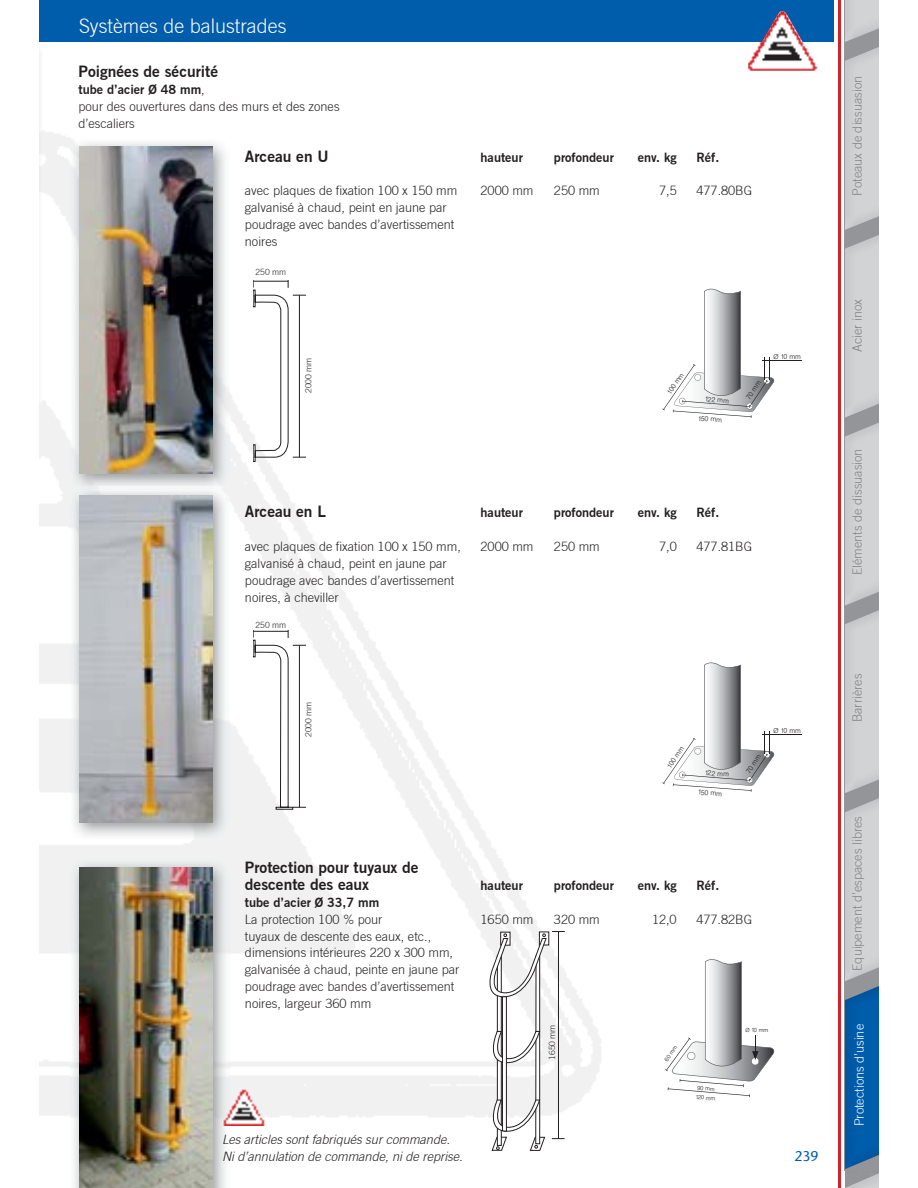
<style>
.page{position:relative;width:918px;height:1188px;background:#fff}
.page>*{position:absolute;margin:0;border:0;box-sizing:border-box;transform-origin:0 0}
.t1{font:300 19.8px "Commerce Light S Si";color:#fff}
.t2{font:600 15.45px/17px "Commerce S Si";color:#231f20}
.t3{font:14.1px "Stone Sans";color:#005dab}
.t4{font:300 12.75px/17px "Commerce Light S Si";color:#231f20}
.t5{font:600 12.75px "Commerce S Si";color:#231f20}
.t6{font:300 12.75px "Commerce Light S Si";color:#808285}
.t7{font:italic 300 12.75px/17px "Commerce Light S Si";color:#231f20}
.t8{font:300 12.75px "Commerce Light S Si";color:#fff}
.t9{font:300 8.4px "Commerce Light S Si";color:#231f20}
.t10{font:300 6.9px "Helvetica BQ";letter-spacing:-.055em;color:#231f20}
.t11{font:300 5.85px "Helvetica BQ";color:#231f20}
.s1{font-family:"Commerce Light S Si";font-weight:300}
</style>
<div class="page">
<hr style="left:838px;top:0;width:2px;height:1188px;background:#d2232a">
<img style="left:39px;top:131px;width:562px;height:1020px">
<img style="left:39px;top:134px;width:3px;height:275px">
<img style="left:39px;top:46px;width:1px;height:352px">
<img style="left:70px;top:138px;width:159px;height:8px">
<img style="left:70px;top:146px;width:159px;height:340px">
<img style="left:79px;top:147px;width:133px;height:327px">
<img style="left:70px;top:491px;width:159px;height:348px">
<img style="left:70px;top:486px;width:159px;height:5px">
<img style="left:79px;top:496px;width:133px;height:326px">
<img style="left:70px;top:858px;width:159px;height:330px">
<img style="left:79px;top:867px;width:133px;height:321px">
<svg style="left:253px;top:280px;width:53px;height:182px"></svg>
<hr style="left:299px;top:295px;width:1px;height:162px;background:#231f20">
<hr style="left:253px;top:281px;width:35px;height:1px;background:#231f20">
<svg style="left:253px;top:630px;width:53px;height:179px"></svg>
<hr style="left:299px;top:645px;width:1px;height:162px;background:#231f20">
<hr style="left:253px;top:631px;width:35px;height:1px;background:#231f20">
<hr style="left:762px;top:361px;width:40px;height:1px;background:#231f20">
<svg style="left:662px;top:289px;width:114px;height:129px"></svg>
<hr style="left:762px;top:734px;width:40px;height:1px;background:#231f20">
<svg style="left:662px;top:663px;width:113px;height:129px"></svg>
<svg style="left:665px;top:959px;width:110px;height:138px"></svg>
<div style="left:497px;top:956px;width:4px;height:190px;border:1px solid #231f20"></div>
<div style="left:536px;top:956px;width:4px;height:188px;border:1px solid #231f20"></div>
<svg style="left:552px;top:1138px;width:13px;height:1px"></svg>
<svg style="left:552px;top:931px;width:13px;height:1px"></svg>
<hr style="left:558px;top:932px;width:1px;height:207px;background:#231f20">
<svg style="left:482px;top:934px;width:64px;height:197px"></svg>
<svg style="left:530px;top:1137px;width:15px;height:14px"></svg>
<svg style="left:492px;top:1137px;width:15px;height:14px"></svg>
<svg style="left:223px;top:1088px;width:43px;height:38px"></svg>
<img style="left:264px;top:1090px;width:2px;height:36px">
<img style="left:224px;top:1090px;width:40px;height:36px">
<div style="left:39px;top:0;width:794px;height:42px;background:#005dab"></div>
<img style="left:748px;top:11px;width:68px;height:60px">
<div style="left:845px;top:0;width:34px;height:1188px;background:#939598"></div>
<img style="left:845px;top:1173px;width:34px;height:15px">
<img style="left:845px;top:47px;width:34px;height:183px">
<img style="left:845px;top:0;width:34px;height:42px">
<img style="left:845px;top:235px;width:34px;height:183px">
<img style="left:845px;top:423px;width:34px;height:183px">
<img style="left:845px;top:610px;width:34px;height:183px">
<img style="left:845px;top:798px;width:34px;height:183px">
<img style="left:845px;top:986px;width:34px;height:183px">
<h1 class="t1" style="left:79px;top:18px;width:209px">Systèmes de balustrades</h1>
<p class="t2" style="left:79px;top:64px;width:141px">Poignées de sécurité</p>
<p class="t5" style="left:79px;top:84px;width:128px">tube d’acier Ø 48 mm<span class="s1">,</span></p>
<p class="t4" style="left:79px;top:99px;width:263px">pour des ouvertures dans des murs et des zones d’escaliers</p>
<p class="t2" style="left:245px;top:149px;width:85px">Arceau en U</p>
<p class="t5" style="left:481px;top:152px;width:44px">hauteur</p>
<p class="t5" style="left:554px;top:152px;width:61px">profondeur</p>
<p class="t5" style="left:638px;top:152px;width:40px">env. kg</p>
<p class="t5" style="left:696px;top:152px;width:24px">Réf.</p>
<p class="t4" style="left:245px;top:184px;width:214px">avec plaques de fixation 100 x 150 mm</p>
<p class="t4" style="left:481px;top:184px;width:54px">2000 mm</p>
<p class="t4" style="left:554px;top:184px;width:47px">250 mm</p>
<p class="t4" style="left:659px;top:184px;width:19px">7,5</p>
<p class="t4" style="left:696px;top:184px;width:57px">477.80BG</p>
<p class="t4" style="left:245px;top:200px;width:211px">galvanisé à chaud, peint en jaune par poudrage avec bandes d’avertissement noires</p>
<p class="t9" style="left:256px;top:269px;width:32px">250 mm</p>
<p class="t9" style="left:305px;top:393px;width:37px;rotate:-90deg">2000 mm</p>
<p class="t10" style="left:666px;top:391px;width:26px;rotate:-56deg">100 mm</p>
<p class="t10" style="left:705px;top:395px;width:26px;rotate:4deg">122 mm</p>
<p class="t10" style="left:698px;top:414px;width:26px;rotate:4deg">150 mm</p>
<p class="t10" style="left:745px;top:396px;width:22px;rotate:-56deg">70 mm</p>
<p class="t10" style="left:774px;top:353px;width:29px">Ø 10 mm</p>
<p class="t2" style="left:245px;top:505px;width:83px">Arceau en L</p>
<p class="t5" style="left:481px;top:508px;width:44px">hauteur</p>
<p class="t5" style="left:554px;top:508px;width:61px">profondeur</p>
<p class="t5" style="left:638px;top:508px;width:40px">env. kg</p>
<p class="t5" style="left:696px;top:508px;width:24px">Réf.</p>
<p class="t4" style="left:245px;top:539px;width:217px">avec plaques de fixation 100 x 150 mm,</p>
<p class="t4" style="left:481px;top:539px;width:54px">2000 mm</p>
<p class="t4" style="left:554px;top:539px;width:47px">250 mm</p>
<p class="t4" style="left:659px;top:539px;width:19px">7,0</p>
<p class="t4" style="left:696px;top:539px;width:57px">477.81BG</p>
<p class="t4" style="left:245px;top:556px;width:211px">galvanisé à chaud, peint en jaune par poudrage avec bandes d’avertissement noires, à cheviller</p>
<p class="t9" style="left:256px;top:622px;width:32px">250 mm</p>
<p class="t9" style="left:305px;top:737px;width:37px;rotate:-90deg">2000 mm</p>
<p class="t10" style="left:666px;top:765px;width:26px;rotate:-56deg">100 mm</p>
<p class="t10" style="left:705px;top:769px;width:26px;rotate:4deg">122 mm</p>
<p class="t10" style="left:698px;top:788px;width:26px;rotate:4deg">150 mm</p>
<p class="t10" style="left:745px;top:770px;width:22px;rotate:-56deg">70 mm</p>
<p class="t10" style="left:774px;top:727px;width:29px">Ø 10 mm</p>
<p class="t2" style="left:245px;top:860px;width:175px">Protection pour tuyaux de descente des eaux</p>
<p class="t5" style="left:481px;top:880px;width:44px">hauteur</p>
<p class="t5" style="left:554px;top:880px;width:61px">profondeur</p>
<p class="t5" style="left:638px;top:880px;width:40px">env. kg</p>
<p class="t5" style="left:696px;top:880px;width:24px">Réf.</p>
<p class="t5" style="left:245px;top:897px;width:136px">tube d’acier Ø 33,7 mm</p>
<p class="t4" style="left:245px;top:912px;width:139px">La protection 100 % pour</p>
<p class="t4" style="left:481px;top:912px;width:54px">1650 mm</p>
<p class="t4" style="left:554px;top:912px;width:47px">320 mm</p>
<p class="t4" style="left:652px;top:912px;width:26px">12,0</p>
<p class="t4" style="left:696px;top:912px;width:57px">477.82BG</p>
<p class="t4" style="left:245px;top:929px;width:216px">tuyaux de descente des eaux, etc., dimensions intérieures 220 x 300 mm, galvanisée à chaud, peinte en jaune par poudrage avec bandes d’avertissement noires, largeur 360 mm</p>
<p class="t7" style="left:222px;top:1132px;width:242px">Les articles sont fabriqués sur commande.<br>Ni d’annulation de commande, ni de reprise.</p>
<p class="t9" style="left:549px;top:1060px;width:37px;rotate:-90deg">1650 mm</p>
<p class="t11" style="left:663px;top:1058px;width:19px;rotate:-55deg">60 mm</p>
<p class="t11" style="left:698px;top:1084px;width:19px;rotate:5deg">90 mm</p>
<p class="t11" style="left:696px;top:1093px;width:22px;rotate:5deg">120 mm</p>
<p class="t11" style="left:746px;top:1027px;width:24px">Ø 10 mm</p>
<p class="t3" style="left:794px;top:1151px;width:26px">239</p>
<p class="t6" style="left:852px;top:196px;width:121px;rotate:-90deg">Poteaux de dissuasion</p>
<p class="t6" style="left:852px;top:352px;width:54px;rotate:-90deg">Acier inox</p>
<p class="t6" style="left:852px;top:575px;width:128px;rotate:-90deg">Eléments de dissuasion</p>
<p class="t6" style="left:852px;top:722px;width:50px;rotate:-90deg">Barrières</p>
<p class="t6" style="left:852px;top:971px;width:156px;rotate:-90deg">Equipement d’espaces libres</p>
<p class="t8" style="left:854px;top:1126px;width:104px;rotate:-90deg">Protections d’usine</p>
</div>
